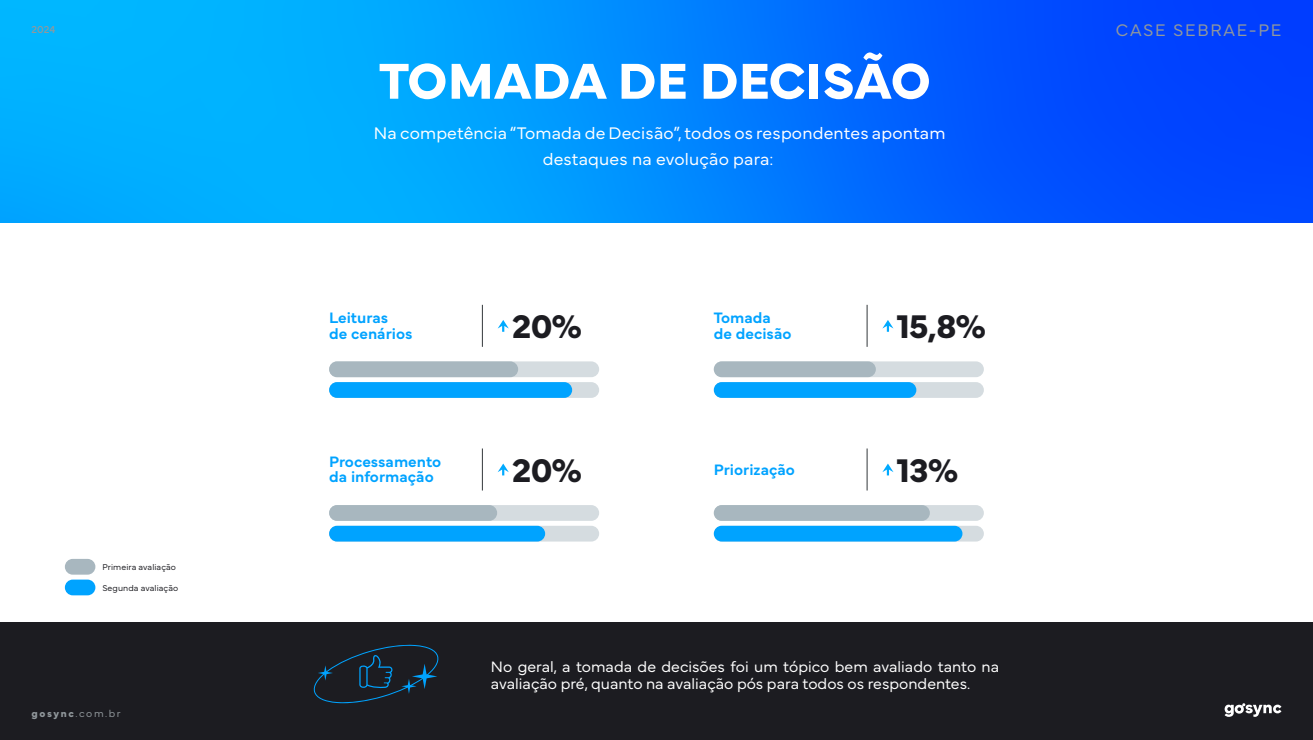
<style>
.page{position:relative;width:1313px;height:740px;background:#fff}
.page>*{position:absolute;margin:0;border:0;box-sizing:border-box;transform-origin:0 0}
.t1{font:700 52.5px "Mundial";color:#fff}
.t2{font:700 34.12px "Mundial";letter-spacing:-.02em;color:#1c1c21}
.t3{font:300 17.5px/26.2px "Mundial";letter-spacing:.01em;color:#fff;text-align:center}
.t4{font:300 17.5px "Mundial";letter-spacing:.1em;color:#91989c}
.t5{font:300 15.75px/17.5px "Mundial";color:#fff}
.t6{font:600 15.75px/15.8px "Mundial";color:#00a3ff}
.t7{font:300 10.5px "Mundial";color:#91989c}
.t8{font:10.5px "Mundial";color:#91989c}
.t9{font:300 8.75px "Mundial";letter-spacing:.01em;color:#1c1c21}
.s1{font-weight:700}
</style>
<div class="page">
<img style="left:0;top:0;width:1312px;height:222px">
<div style="left:0;top:622px;width:1312px;height:117px;background:#1c1c21"></div>
<svg style="left:313px;top:644px;width:126px;height:59px"></svg>
<svg style="left:497px;top:320px;width:12px;height:12px"></svg>
<div style="left:329px;top:361px;width:270px;height:16px;background:#d5dce0;border-radius:8px"></div>
<div style="left:329px;top:382px;width:270px;height:16px;background:#d5dce0;border-radius:8px"></div>
<div style="left:329px;top:382px;width:243px;height:16px;background:#00a3ff;border-radius:8px"></div>
<div style="left:329px;top:361px;width:189px;height:16px;background:#a8b7bf;border-radius:8px"></div>
<hr style="left:482px;top:305px;width:1px;height:42px;background:#33383b">
<svg style="left:882px;top:320px;width:11px;height:12px"></svg>
<div style="left:714px;top:361px;width:270px;height:16px;background:#d5dce0;border-radius:8px"></div>
<div style="left:714px;top:382px;width:270px;height:16px;background:#d5dce0;border-radius:8px"></div>
<div style="left:714px;top:382px;width:202px;height:16px;background:#00a3ff;border-radius:8px"></div>
<div style="left:714px;top:361px;width:162px;height:16px;background:#a8b7bf;border-radius:8px"></div>
<hr style="left:867px;top:305px;width:1px;height:42px;background:#33383b">
<svg style="left:498px;top:463px;width:11px;height:12px"></svg>
<div style="left:329px;top:505px;width:270px;height:15px;background:#d5dce0;border-radius:8px"></div>
<div style="left:329px;top:525px;width:270px;height:16px;background:#d5dce0;border-radius:8px"></div>
<div style="left:329px;top:525px;width:216px;height:16px;background:#00a3ff;border-radius:8px"></div>
<div style="left:329px;top:505px;width:168px;height:15px;background:#a8b7bf;border-radius:8px"></div>
<hr style="left:482px;top:448px;width:1px;height:42px;background:#33383b">
<svg style="left:882px;top:463px;width:11px;height:12px"></svg>
<div style="left:714px;top:505px;width:270px;height:15px;background:#d5dce0;border-radius:8px"></div>
<div style="left:714px;top:525px;width:270px;height:16px;background:#d5dce0;border-radius:8px"></div>
<div style="left:714px;top:525px;width:248px;height:16px;background:#00a3ff;border-radius:8px"></div>
<div style="left:714px;top:505px;width:216px;height:15px;background:#a8b7bf;border-radius:8px"></div>
<hr style="left:867px;top:448px;width:1px;height:42px;background:#33383b">
<div style="left:65px;top:579px;width:30px;height:16px;background:#00a3ff;border-radius:8px"></div>
<div style="left:65px;top:558px;width:30px;height:16px;background:#a8b7bf;border-radius:8px"></div>
<svg style="left:1224px;top:703px;width:57px;height:13px"></svg>
<p class="t8" style="left:32px;top:21px;width:25px">2024</p>
<p class="t4" style="left:1116px;top:16px;width:167px">CASE SEBRAE-PE</p>
<h1 class="t1" style="left:379px;top:40px;width:553px">TOMADA DE DECISÃO</h1>
<p class="t3" style="left:374px;top:118px;width:573px">Na competência “Tomada de Decisão”, todos os respondentes apontam destaques na evolução para:</p>
<p class="t6" style="left:329px;top:308px;width:85px">Leituras<br>de cenários</p>
<h2 class="t2" style="left:512px;top:300px;width:71px">20%</h2>
<p class="t6" style="left:714px;top:308px;width:79px">Tomada de decisão</p>
<h2 class="t2" style="left:896px;top:300px;width:91px">15,8%</h2>
<p class="t9" style="left:102px;top:560px;width:75px">Primeira avaliação</p>
<p class="t9" style="left:102px;top:581px;width:77px">Segunda avaliação</p>
<p class="t7" style="left:32px;top:705px;width:91px"><span class="s1">gosync</span>.com.br</p>
<p class="t6" style="left:329px;top:452px;width:113px">Processamento da informação</p>
<h2 class="t2" style="left:512px;top:443px;width:71px">20%</h2>
<p class="t6" style="left:714px;top:459px;width:83px">Priorização</p>
<h2 class="t2" style="left:896px;top:443px;width:63px">13%</h2>
<p class="t5" style="left:491px;top:655px;width:510px">No geral, a tomada de decisões foi um tópico bem avaliado tanto na avaliação pré, quanto na avaliação pós para todos os respondentes.</p>
</div>
